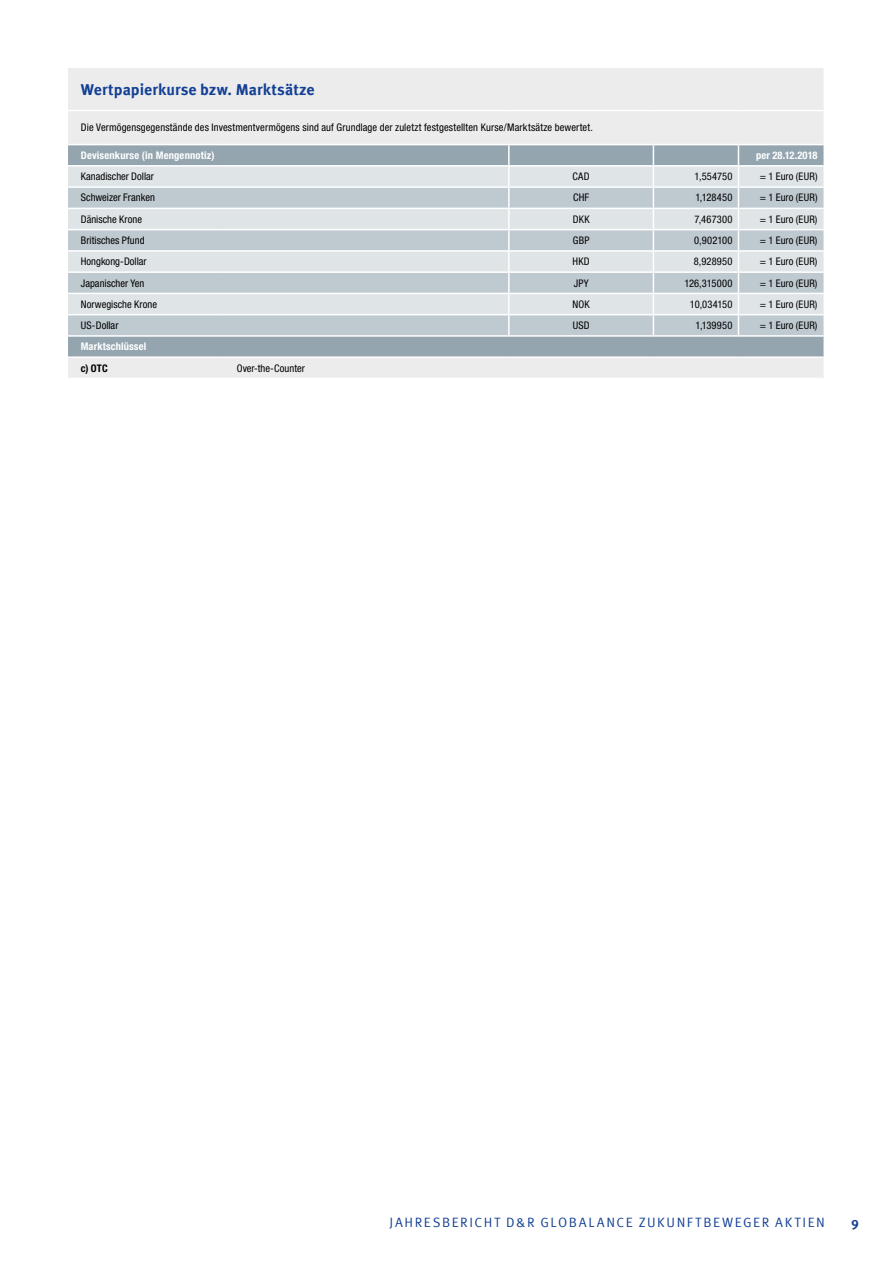
<style>
.page{position:relative;width:893px;height:1263px;background:#fff}
.page>*{position:absolute;margin:0;border:0;box-sizing:border-box;transform-origin:0 0}
.t1{font:700 15.75px "Meta Offc Pro";letter-spacing:.005em;color:#134094}
.t2{font:13.5px "Meta Offc Pro Norm";letter-spacing:.115em;color:#134094}
.t3{font:700 13.5px "Meta Offc Pro";color:#134094}
.t4{font:condensed 10.5px "Helvetica Neue LTW1 G";letter-spacing:.01em;color:#000}
.t5{font:700 condensed 10.5px "Helvetica Neue LTW1 G";letter-spacing:.015em;color:#fff}
.t6{font:700 condensed 10.5px "Helvetica Neue LTW1 G";color:#000}
</style>
<div class="page">
<div style="left:68px;top:68px;width:755px;height:310px;background:#ececed"></div>
<div style="left:68px;top:145px;width:755px;height:211px;background:#94a5b0"></div>
<div style="left:68px;top:167px;width:755px;height:19px;background:#dfe4e7"></div>
<svg style="left:68px;top:188px;width:755px;height:147px;background:#cdd5da"></svg>
<hr style="left:508px;top:145px;width:2px;height:20px;background:#fff">
<svg style="left:508px;top:167px;width:2px;height:19px"></svg>
<hr style="left:508px;top:188px;width:2px;height:20px;background:#fff">
<hr style="left:508px;top:209px;width:2px;height:20px;background:#fff">
<hr style="left:508px;top:230px;width:2px;height:20px;background:#fff">
<svg style="left:508px;top:252px;width:2px;height:19px"></svg>
<hr style="left:508px;top:273px;width:2px;height:20px;background:#fff">
<hr style="left:508px;top:294px;width:2px;height:20px;background:#fff">
<hr style="left:508px;top:315px;width:2px;height:20px;background:#fff">
<svg style="left:653px;top:145px;width:1px;height:190px"></svg>
<svg style="left:738px;top:145px;width:1px;height:190px"></svg>
<hr style="left:68px;top:110px;width:156px;height:1px;background:#fff">
<hr style="left:224px;top:110px;width:285px;height:1px;background:#fff">
<hr style="left:509px;top:110px;width:144px;height:1px;background:#fff">
<hr style="left:653px;top:110px;width:85px;height:1px;background:#fff">
<hr style="left:738px;top:110px;width:85px;height:1px;background:#fff">
<hr style="left:68px;top:144px;width:156px;height:1px;background:#fff">
<hr style="left:224px;top:144px;width:285px;height:1px;background:#fff">
<hr style="left:509px;top:144px;width:144px;height:1px;background:#fff">
<hr style="left:653px;top:144px;width:85px;height:1px;background:#fff">
<hr style="left:738px;top:144px;width:85px;height:1px;background:#fff">
<hr style="left:68px;top:356px;width:156px;height:2px;background:#fff">
<hr style="left:224px;top:356px;width:285px;height:2px;background:#fff">
<hr style="left:509px;top:356px;width:144px;height:2px;background:#fff">
<hr style="left:653px;top:356px;width:85px;height:2px;background:#fff">
<hr style="left:738px;top:356px;width:85px;height:2px;background:#fff">
<hr style="left:68px;top:165px;width:156px;height:2px;background:#fff">
<hr style="left:224px;top:165px;width:285px;height:2px;background:#fff">
<hr style="left:509px;top:165px;width:144px;height:2px;background:#fff">
<hr style="left:653px;top:165px;width:85px;height:2px;background:#fff">
<hr style="left:738px;top:165px;width:85px;height:2px;background:#fff">
<hr style="left:68px;top:186px;width:156px;height:2px;background:#fff">
<hr style="left:224px;top:186px;width:285px;height:2px;background:#fff">
<hr style="left:509px;top:186px;width:144px;height:2px;background:#fff">
<hr style="left:653px;top:186px;width:85px;height:2px;background:#fff">
<hr style="left:738px;top:186px;width:85px;height:2px;background:#fff">
<hr style="left:68px;top:208px;width:156px;height:1px;background:#fff">
<hr style="left:224px;top:208px;width:285px;height:1px;background:#fff">
<hr style="left:509px;top:208px;width:144px;height:1px;background:#fff">
<hr style="left:653px;top:208px;width:85px;height:1px;background:#fff">
<hr style="left:738px;top:208px;width:85px;height:1px;background:#fff">
<hr style="left:68px;top:229px;width:156px;height:1px;background:#fff">
<hr style="left:224px;top:229px;width:285px;height:1px;background:#fff">
<hr style="left:509px;top:229px;width:144px;height:1px;background:#fff">
<hr style="left:653px;top:229px;width:85px;height:1px;background:#fff">
<hr style="left:738px;top:229px;width:85px;height:1px;background:#fff">
<hr style="left:68px;top:250px;width:156px;height:2px;background:#fff">
<hr style="left:224px;top:250px;width:285px;height:2px;background:#fff">
<hr style="left:509px;top:250px;width:144px;height:2px;background:#fff">
<hr style="left:653px;top:250px;width:85px;height:2px;background:#fff">
<hr style="left:738px;top:250px;width:85px;height:2px;background:#fff">
<hr style="left:68px;top:271px;width:156px;height:2px;background:#fff">
<hr style="left:224px;top:271px;width:285px;height:2px;background:#fff">
<hr style="left:509px;top:271px;width:144px;height:2px;background:#fff">
<hr style="left:653px;top:271px;width:85px;height:2px;background:#fff">
<hr style="left:738px;top:271px;width:85px;height:2px;background:#fff">
<hr style="left:68px;top:293px;width:156px;height:1px;background:#fff">
<hr style="left:224px;top:293px;width:285px;height:1px;background:#fff">
<hr style="left:509px;top:293px;width:144px;height:1px;background:#fff">
<hr style="left:653px;top:293px;width:85px;height:1px;background:#fff">
<hr style="left:738px;top:293px;width:85px;height:1px;background:#fff">
<hr style="left:68px;top:314px;width:156px;height:1px;background:#fff">
<hr style="left:224px;top:314px;width:285px;height:1px;background:#fff">
<hr style="left:509px;top:314px;width:144px;height:1px;background:#fff">
<hr style="left:653px;top:314px;width:85px;height:1px;background:#fff">
<hr style="left:738px;top:314px;width:85px;height:1px;background:#fff">
<hr style="left:68px;top:335px;width:156px;height:2px;background:#fff">
<hr style="left:224px;top:335px;width:285px;height:2px;background:#fff">
<hr style="left:509px;top:335px;width:144px;height:2px;background:#fff">
<hr style="left:653px;top:335px;width:85px;height:2px;background:#fff">
<hr style="left:738px;top:335px;width:85px;height:2px;background:#fff">
<h1 class="t1" style="left:81px;top:78px;width:235px">Wertpapierkurse bzw. Marktsätze</h1>
<p class="t4" style="left:81px;top:121px;width:514px">Die Vermögensgegenstände des Investmentvermögens sind auf Grundlage der zuletzt festgestellten Kurse/Marktsätze bewertet.</p>
<p class="t5" style="left:81px;top:149px;width:135px">Devisenkurse (in Mengennotiz)</p>
<p class="t5" style="left:756px;top:149px;width:63px">per 28.12.2018</p>
<p class="t4" style="left:81px;top:170px;width:75px">Kanadischer Dollar</p>
<p class="t4" style="left:573px;top:170px;width:19px">CAD</p>
<p class="t4" style="left:694px;top:170px;width:39px">1,554750</p>
<p class="t4" style="left:760px;top:170px;width:59px">= 1 Euro (EUR)</p>
<p class="t4" style="left:81px;top:192px;width:76px">Schweizer Franken</p>
<p class="t4" style="left:573px;top:192px;width:18px">CHF</p>
<p class="t4" style="left:695px;top:192px;width:39px">1,128450</p>
<p class="t4" style="left:760px;top:192px;width:59px">= 1 Euro (EUR)</p>
<p class="t4" style="left:81px;top:213px;width:63px">Dänische Krone</p>
<p class="t4" style="left:573px;top:213px;width:18px">DKK</p>
<p class="t4" style="left:695px;top:213px;width:39px">7,467300</p>
<p class="t4" style="left:760px;top:213px;width:59px">= 1 Euro (EUR)</p>
<p class="t4" style="left:81px;top:234px;width:65px">Britisches Pfund</p>
<p class="t4" style="left:573px;top:234px;width:18px">GBP</p>
<p class="t4" style="left:694px;top:234px;width:40px">0,902100</p>
<p class="t4" style="left:760px;top:234px;width:59px">= 1 Euro (EUR)</p>
<p class="t4" style="left:81px;top:255px;width:67px">Hongkong-Dollar</p>
<p class="t4" style="left:572px;top:255px;width:19px">HKD</p>
<p class="t4" style="left:694px;top:255px;width:40px">8,928950</p>
<p class="t4" style="left:760px;top:255px;width:59px">= 1 Euro (EUR)</p>
<p class="t4" style="left:81px;top:277px;width:65px">Japanischer Yen</p>
<p class="t4" style="left:574px;top:277px;width:16px">JPY</p>
<p class="t4" style="left:684px;top:277px;width:50px">126,315000</p>
<p class="t4" style="left:760px;top:277px;width:59px">= 1 Euro (EUR)</p>
<p class="t4" style="left:81px;top:298px;width:78px">Norwegische Krone</p>
<p class="t4" style="left:572px;top:298px;width:19px">NOK</p>
<p class="t4" style="left:690px;top:298px;width:44px">10,034150</p>
<p class="t4" style="left:760px;top:298px;width:59px">= 1 Euro (EUR)</p>
<p class="t4" style="left:81px;top:319px;width:39px">US-Dollar</p>
<p class="t4" style="left:573px;top:319px;width:18px">USD</p>
<p class="t4" style="left:695px;top:319px;width:39px">1,139950</p>
<p class="t4" style="left:760px;top:319px;width:59px">= 1 Euro (EUR)</p>
<p class="t5" style="left:81px;top:340px;width:67px">Marktschlüssel</p>
<p class="t6" style="left:81px;top:362px;width:28px">c) OTC</p>
<p class="t4" style="left:237px;top:362px;width:70px">Over-the-Counter</p>
<p class="t2" style="left:390px;top:1211px;width:179px">JAHRESBERICHT D&amp;R GLOBA</p>
<p class="t2" style="left:588px;top:1211px;width:109px">LANCE ZUKUNFTBEWEGER</p>
<p class="t2" style="left:775px;top:1211px;width:51px">AKTIEN</p>
<p class="t3" style="left:851px;top:1214px;width:9px">9</p>
</div>
